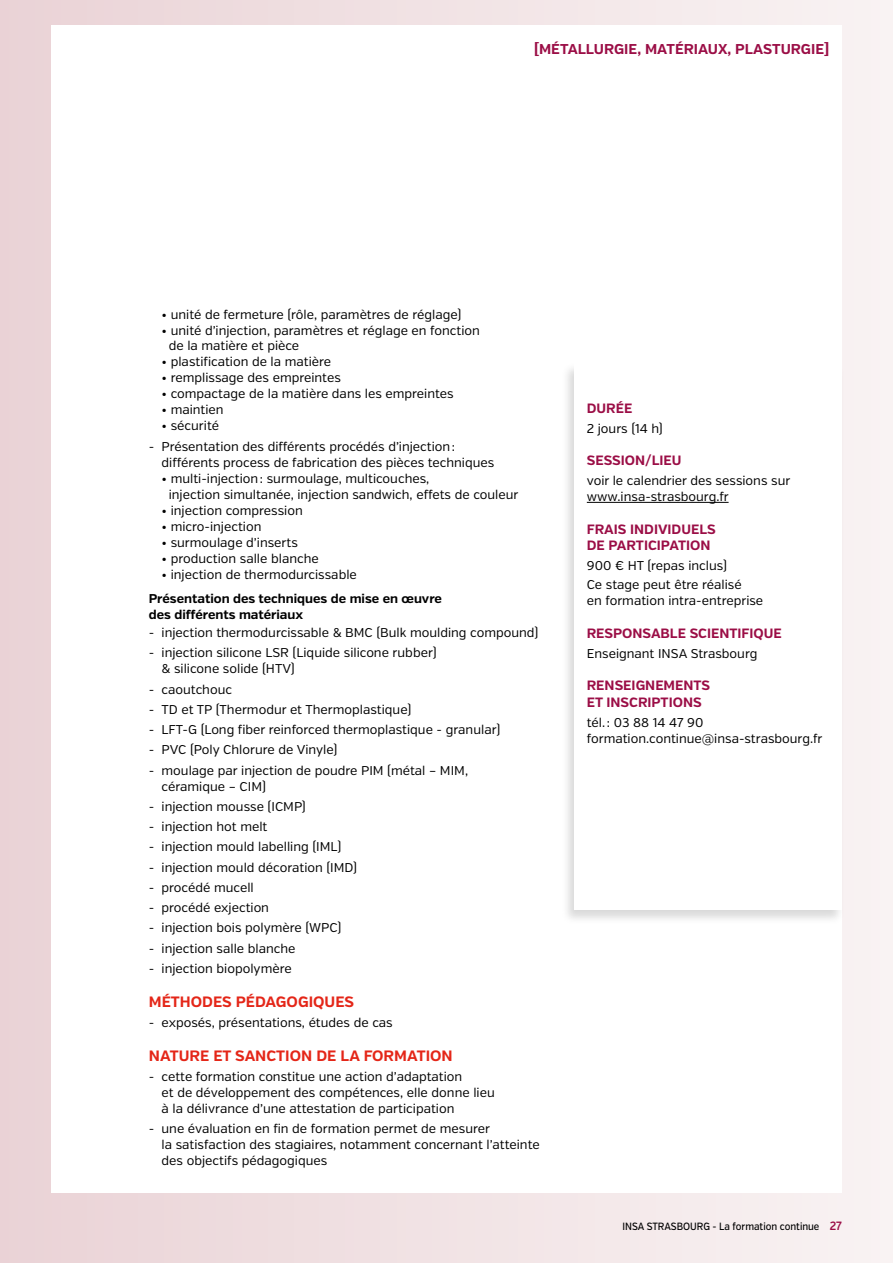
<style>
.page{position:relative;width:893px;height:1263px;background:#fff}
.page>*{position:absolute;margin:0;border:0;box-sizing:border-box;transform-origin:0 0}
.t1{font:700 15px "Verb";color:#e42618}
.t2{font:700 14.25px "Verb";color:#9b0e46}
.t3{font:700 13.5px/16.5px "Verb";color:#9b0e46}
.t4{font:12.75px/16px "Verb";color:#000}
.t5{font:700 12.75px/16px "Verb";color:#000}
.t6{font:500 10.5px "Verb";color:#000;scale:.9 1}
.s1{font-weight:600;font-size:12px;color:#9b0e46}
</style>
<div class="page">
<div style="left:0;top:0;width:893px;height:1263px;background:linear-gradient(to right,#ead3d6,#f9f3f3)"></div>
<div style="left:51px;top:26px;width:791px;height:1167px;background:#fff"></div>
<div style="left:561px;top:362px;width:285px;height:563px;background:#000;opacity:.15"></div>
<div style="left:574px;top:364px;width:268px;height:546px;background:#fff"></div>
<hr style="left:587px;top:502px;width:142px;height:1px;background:#000">
<p class="t2" style="left:534px;top:40px;width:297px">[MÉTALLURGIE, MATÉRIAUX, PLASTURGIE]</p>
<p class="t4" style="left:162px;top:306px;width:301px">• unité de fermeture (rôle, paramètres de réglage)</p>
<p class="t4" style="left:169px;top:322px;width:313px;text-indent:-7px">• unité d’injection, paramètres et réglage en fonction de la matière et pièce</p>
<p class="t4" style="left:162px;top:354px;width:171px">• plastification de la matière</p>
<p class="t4" style="left:162px;top:370px;width:181px">• remplissage des empreintes</p>
<p class="t4" style="left:162px;top:386px;width:294px">• compactage de la matière dans les empreintes</p>
<p class="t4" style="left:162px;top:402px;width:64px">• maintien</p>
<p class="t4" style="left:162px;top:418px;width:59px">• sécurité</p>
<p class="t4" style="left:162px;top:438px;width:334px;text-indent:-13px">- Présentation des différents procédés d’injection: différents process de fabrication des pièces techniques</p>
<p class="t4" style="left:169px;top:470px;width:351px;text-indent:-7px">• multi-injection: surmoulage, multicouches,<br>injection simultanée, injection sandwich, effets de couleur</p>
<p class="t4" style="left:162px;top:502px;width:143px">• injection compression</p>
<p class="t4" style="left:162px;top:518px;width:101px">• micro-injection</p>
<p class="t4" style="left:162px;top:534px;width:138px">• surmoulage d’inserts</p>
<p class="t4" style="left:162px;top:550px;width:159px">• production salle blanche</p>
<p class="t4" style="left:162px;top:566px;width:197px">• injection de thermodurcissable</p>
<p class="t5" style="left:149px;top:591px;width:295px">Présentation des techniques de mise en œuvre des différents matériaux</p>
<p class="t4" style="left:149px;top:625px;width:391px">- injection thermodurcissable &amp; BMC (Bulk moulding compound)</p>
<p class="t4" style="left:162px;top:645px;width:277px;text-indent:-13px">- injection silicone LSR (Liquide silicone rubber) &amp; silicone solide (HTV)</p>
<p class="t4" style="left:149px;top:681px;width:85px">- caoutchouc</p>
<p class="t4" style="left:149px;top:702px;width:264px">- TD et TP (Thermodur et Thermoplastique)</p>
<p class="t4" style="left:149px;top:722px;width:353px">- LFT-G (Long fiber reinforced thermoplastique - granular)</p>
<p class="t4" style="left:149px;top:742px;width:190px">- PVC (Poly Chlorure de Vinyle)</p>
<p class="t4" style="left:162px;top:762px;width:308px;text-indent:-13px">- moulage par injection de poudre PIM (métal – MIM, céramique – CIM)</p>
<p class="t4" style="left:149px;top:799px;width:159px">- injection mousse (ICMP)</p>
<p class="t4" style="left:149px;top:819px;width:120px">- injection hot melt</p>
<p class="t4" style="left:149px;top:839px;width:194px">- injection mould labelling (IML)</p>
<p class="t4" style="left:149px;top:859px;width:210px">- injection mould décoration (IMD)</p>
<p class="t4" style="left:149px;top:880px;width:106px">- procédé mucell</p>
<p class="t4" style="left:149px;top:900px;width:122px">- procédé exjection</p>
<p class="t4" style="left:149px;top:920px;width:194px">- injection bois polymère (WPC)</p>
<p class="t4" style="left:149px;top:940px;width:148px">- injection salle blanche</p>
<p class="t4" style="left:149px;top:961px;width:144px">- injection biopolymère</p>
<p class="t1" style="left:149px;top:992px;width:207px">MÉTHODES PÉDAGOGIQUES</p>
<p class="t4" style="left:149px;top:1015px;width:245px">- exposés, présentations, études de cas</p>
<p class="t1" style="left:149px;top:1046px;width:305px">NATURE ET SANCTION DE LA FORMATION</p>
<p class="t4" style="left:162px;top:1069px;width:335px;text-indent:-13px">- cette formation constitue une action d’adaptation<br>et de développement des compétences, elle donne lieu à la délivrance d’une attestation de participation</p>
<p class="t4" style="left:162px;top:1121px;width:380px;text-indent:-13px">- une évaluation en fin de formation permet de mesurer<br>la satisfaction des stagiaires, notamment concernant l’atteinte des objectifs pédagogiques</p>
<p class="t3" style="left:587px;top:400px;width:47px">DURÉE</p>
<p class="t4" style="left:587px;top:420px;width:78px">2 jours (14 h)</p>
<p class="t3" style="left:587px;top:453px;width:96px">SESSION/LIEU</p>
<p class="t4" style="left:587px;top:473px;width:205px">voir le calendrier des sessions sur www.insa-strasbourg.fr</p>
<p class="t3" style="left:587px;top:521px;width:130px">FRAIS INDIVIDUELS<br>DE PARTICIPATION</p>
<p class="t4" style="left:587px;top:556px;width:156px;line-height:19.2px">900 € HT (repas inclus)<br>Ce stage peut être réalisé</p>
<p class="t4" style="left:587px;top:593px;width:178px">en formation intra-entreprise</p>
<p class="t3" style="left:587px;top:625px;width:197px">RESPONSABLE SCIENTIFIQUE</p>
<p class="t4" style="left:587px;top:645px;width:172px">Enseignant INSA Strasbourg</p>
<p class="t3" style="left:587px;top:678px;width:125px">RENSEIGNEMENTS<br>ET INSCRIPTIONS</p>
<p class="t4" style="left:587px;top:715px;width:237px">tél.: 03 88 14 47 90 formation.continue@insa-strasbourg.fr</p>
<p class="t6" style="left:622px;top:1220px;width:245px">INSA STRASBOURG - La formation continue <span class="s1">27</span></p>
</div>
